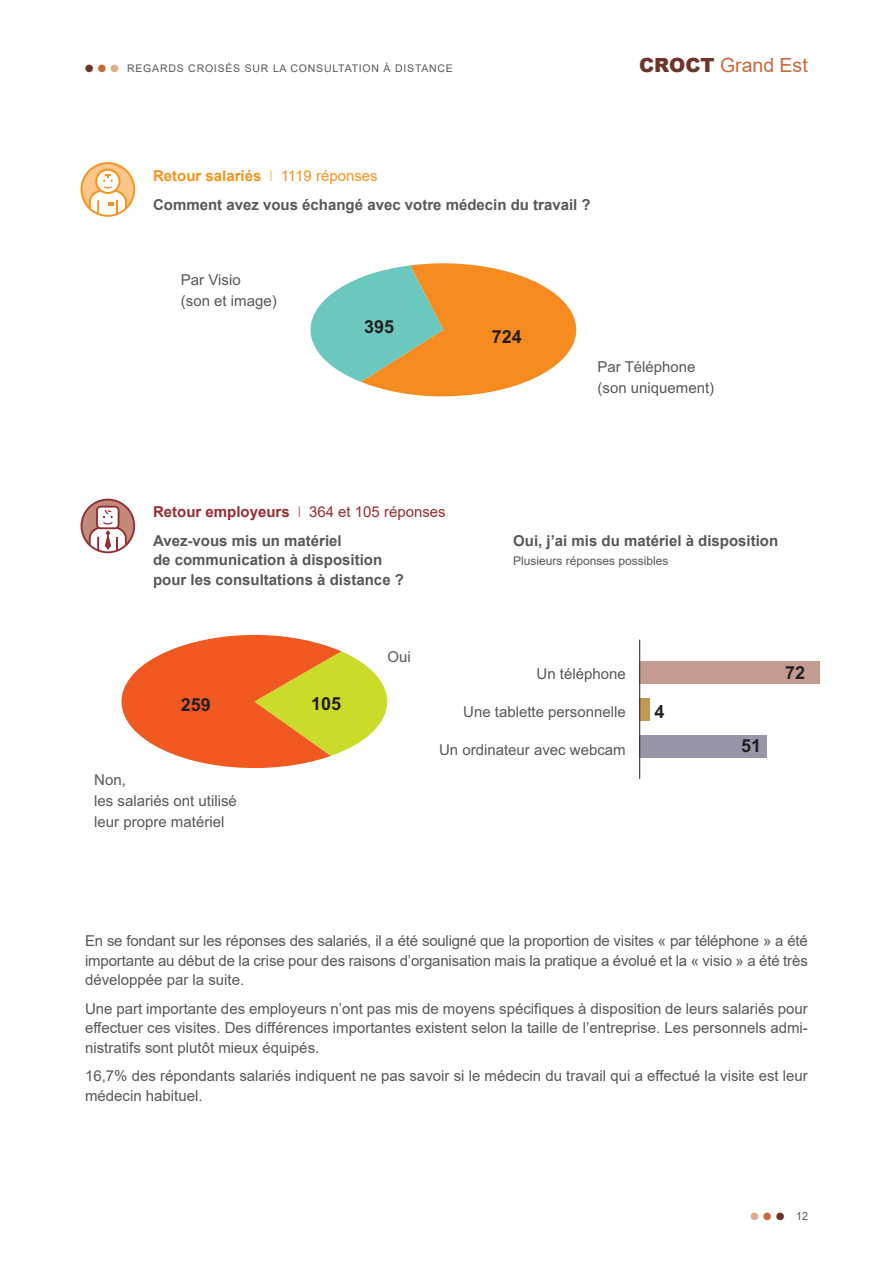
<style>
.page{position:relative;width:893px;height:1263px;background:#fff}
.page>*{position:absolute;margin:0;border:0;box-sizing:border-box;transform-origin:0 0}
.t1{font:19.5px "Arial";color:#cb6939}
.t2{font:700 18px "Arial";color:#231f20}
.t3{font:15px/19.5px "Arial";color:#57585a}
.t4{font:700 15px "Arial";color:#57585a}
.t5{font:700 15px "Arial";color:#962e33}
.t6{font:700 15px "Arial";color:#f7931d}
.t7{font:12px "Arial";color:#57585a}
.t8{font:11.25px "Arial";color:#57585a;scale:.95 1}
.t9{font:10.5px "Arial";letter-spacing:.075em;color:#57585a}
.s1{color:#6d342a}
.s2{color:#cb6939}
.s3{color:#e1ac8a}
.s4{font-weight:900;color:#6d342a}
.s5{font-family:"Helvetica Neue LT Std";font-weight:100}
.s6{font-weight:400}
</style>
<div class="page">
<svg style="left:310px;top:263px;width:267px;height:134px"></svg>
<svg style="left:121px;top:635px;width:267px;height:134px"></svg>
<div style="left:639px;top:736px;width:128px;height:22px;background:#9895a9"></div>
<div style="left:639px;top:699px;width:10px;height:22px;background:#c39754"></div>
<div style="left:639px;top:661px;width:180px;height:23px;background:#c49b90"></div>
<hr style="left:639px;top:640px;width:1px;height:139px;background:#231f20">
<svg style="left:81px;top:499px;width:54px;height:54px"></svg>
<svg style="left:81px;top:162px;width:54px;height:55px"></svg>
<p class="t9" style="left:85px;top:62px;width:369px"><span class="s1">●</span> <span class="s2">●</span> <span class="s3">●</span> REGARDS CROISÉS SUR LA CONSULTATION À DISTANCE</p>
<p class="t1" style="left:639px;top:55px;width:170px"><span class="s4">CROCT</span> Grand Est</p>
<p class="t6" style="left:153px;top:167px;width:226px">Retour salariés <span class="s5">I</span> <span class="s6">1119 réponses</span></p>
<p class="t4" style="left:153px;top:196px;width:439px">Comment avez vous échangé avec votre médecin du travail ?</p>
<p class="t3" style="left:181px;top:271px;width:97px;line-height:21px">Par Visio<br>(son et image)</p>
<p class="t2" style="left:364px;top:316px;width:32px">395</p>
<p class="t2" style="left:492px;top:326px;width:32px">724</p>
<p class="t3" style="left:597px;top:357px;width:118px;line-height:21px">Par Téléphone (son uniquement)</p>
<p class="t5" style="left:153px;top:504px;width:294px">Retour employeurs <span class="s5">I</span> <span class="s6">364 et 105 réponses</span></p>
<p class="t4" style="left:153px;top:532px;width:190px">Avez-vous mis un matériel</p>
<p class="t4" style="left:153px;top:552px;width:231px">de communication à disposition</p>
<p class="t4" style="left:153px;top:571px;width:252px">pour les consultations à distance ?</p>
<p class="t4" style="left:513px;top:532px;width:267px">Oui, j’ai mis du matériel à disposition</p>
<p class="t7" style="left:513px;top:554px;width:157px">Plusieurs réponses possibles</p>
<p class="t2" style="left:181px;top:694px;width:32px">259</p>
<p class="t2" style="left:311px;top:694px;width:32px">105</p>
<p class="t3" style="left:94px;top:771px;width:144px;line-height:21px">Non,<br>les salariés ont utilisé leur propre matériel</p>
<p class="t3" style="left:387px;top:648px;width:25px">Oui</p>
<p class="t3" style="left:537px;top:666px;width:91px">Un téléphone</p>
<p class="t3" style="left:463px;top:703px;width:164px">Une tablette personnelle</p>
<p class="t3" style="left:439px;top:741px;width:188px">Un ordinateur avec webcam</p>
<p class="t2" style="left:741px;top:736px;width:22px">51</p>
<p class="t2" style="left:654px;top:701px;width:12px">4</p>
<p class="t2" style="left:785px;top:662px;width:22px">72</p>
<p class="t3" style="left:85px;top:931px;width:724px;text-align:justify">En se fondant sur les réponses des salariés, il a été souligné que la proportion de visites « par téléphone » a été importante au début de la crise pour des raisons d’organisation mais la pratique a évolué et la « visio » a été très développée par la suite.</p>
<p class="t3" style="left:85px;top:999px;width:724px;text-align:justify">Une part importante des employeurs n’ont pas mis de moyens spécifiques à disposition de leurs salariés pour effectuer ces visites. Des différences importantes existent selon la taille de l’entreprise. Les personnels admi&shy;nistratifs sont plutôt mieux équipés.</p>
<p class="t3" style="left:85px;top:1066px;width:724px">16,7% des répondants salariés indiquent ne pas savoir si le médecin du travail qui a effectué la visite est leur médecin habituel.</p>
<p class="t8" style="left:750px;top:1210px;width:62px"><span class="s3">●</span><span class="s2">●</span><span class="s1">●</span> 12</p>
</div>
